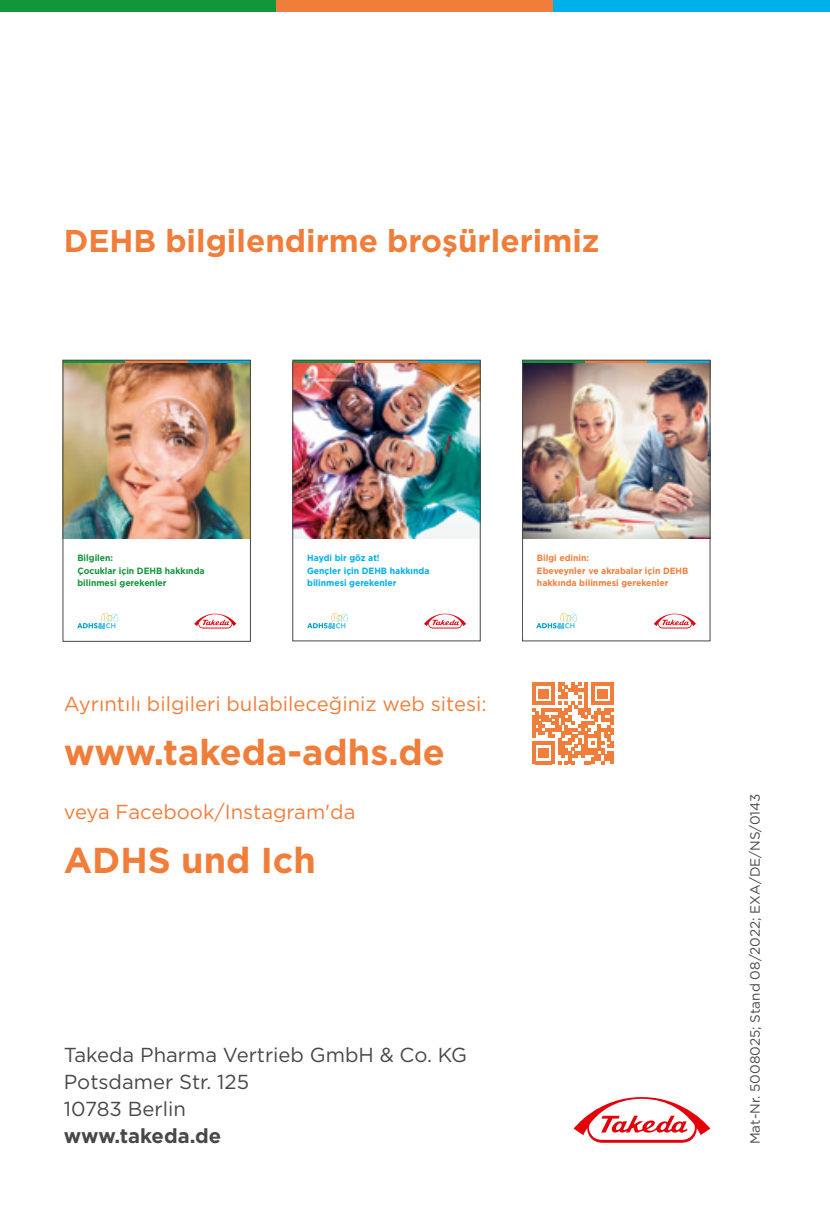
<style>
.page{position:relative;width:830px;height:1212px;background:#fff}
.page>*{position:absolute;margin:0;border:0;box-sizing:border-box;transform-origin:0 0}
.t1{font:700 36px "Gotham";color:#f07e3a}
.t2{font:700 31.5px "Gotham";color:#f07e3a}
.t3{font:20.25px "Gotham";color:#f07e3a}
.t4{font:20.25px/27px "Gotham";color:#484847}
.t5{font:700 20.25px "Gotham";color:#484847}
.t6{font:13.5px "Gotham";color:#484847}
.t7{font:700 9px/12.8px "Gotham";color:#f07e3a;scale:.95 1}
.t8{font:700 9px/12.8px "Gotham";color:#00b0eb;scale:.95 1}
.t9{font:700 9px/12.8px "Gotham";color:#12953b;scale:.95 1}
</style>
<div class="page">
<img style="left:294px;top:363px;width:184px;height:176px">
<svg style="left:424px;top:613px;width:42px;height:16px"></svg>
<hr style="left:292px;top:360px;width:63px;height:3px;background:#12953b">
<hr style="left:355px;top:360px;width:62px;height:3px;background:#f07e3a">
<hr style="left:417px;top:360px;width:63px;height:3px;background:#00b0eb">
<div style="left:292px;top:360px;width:188px;height:281px;border:1px solid #484847"></div>
<img style="left:524px;top:363px;width:184px;height:176px">
<svg style="left:654px;top:613px;width:42px;height:16px"></svg>
<hr style="left:522px;top:360px;width:62px;height:3px;background:#12953b">
<hr style="left:584px;top:360px;width:63px;height:3px;background:#f07e3a">
<hr style="left:647px;top:360px;width:62px;height:3px;background:#00b0eb">
<div style="left:522px;top:360px;width:188px;height:281px;border:1px solid #484847"></div>
<img style="left:65px;top:363px;width:184px;height:176px">
<svg style="left:194px;top:613px;width:43px;height:16px"></svg>
<hr style="left:63px;top:360px;width:62px;height:3px;background:#12953b">
<hr style="left:125px;top:360px;width:63px;height:3px;background:#f07e3a">
<hr style="left:188px;top:360px;width:62px;height:3px;background:#00b0eb">
<div style="left:63px;top:360px;width:188px;height:282px;border:1px solid #484847"></div>
<svg style="left:573px;top:1097px;width:138px;height:46px"></svg>
<svg style="left:532px;top:682px;width:81px;height:82px"></svg>
<svg style="left:307px;top:613px;width:41px;height:16px"></svg>
<div style="left:64px;top:601px;width:68px;height:36px;background:#fff"></div>
<svg style="left:77px;top:613px;width:41px;height:16px"></svg>
<div style="left:523px;top:601px;width:68px;height:36px;background:#fff"></div>
<svg style="left:536px;top:613px;width:41px;height:16px"></svg>
<div style="left:0;top:0;width:276px;height:11px;background:#12953b"></div>
<div style="left:276px;top:0;width:277px;height:11px;background:#f07e3a"></div>
<div style="left:553px;top:0;width:276px;height:11px;background:#00b0eb"></div>
<h2 class="t2" style="left:64px;top:220px;width:537px">DEHB bilgilendirme broşürlerimiz</h2>
<p class="t9" style="left:77px;top:551px;width:135px">Bilgilen:<br>Çocuklar için DEHB hakkında bilinmesi gerekenler</p>
<p class="t8" style="left:307px;top:551px;width:130px">Haydi bir göz at!<br>Gençler için DEHB hakkında bilinmesi gerekenler</p>
<p class="t7" style="left:536px;top:551px;width:161px">Bilgi edinin:<br>Ebeveynler ve akrabalar için DEHB hakkında bilinmesi gerekenler</p>
<h3 class="t3" style="left:64px;top:691px;width:424px">Ayrıntılı bilgileri bulabileceğiniz web sitesi:</h3>
<h1 class="t1" style="left:64px;top:728px;width:382px">www.takeda-adhs.de</h1>
<h3 class="t3" style="left:64px;top:799px;width:293px">veya Facebook/Instagram'da</h3>
<h1 class="t1" style="left:64px;top:836px;width:253px">ADHS und Ich</h1>
<h3 class="t4" style="left:64px;top:1041px;width:404px">Takeda Pharma Vertrieb GmbH &amp; Co. KG<br>Potsdamer Str. 125<br>10783 Berlin</h3>
<h3 class="t5" style="left:64px;top:1122px;width:159px">www.takeda.de</h3>
<h3 class="t6" style="left:746px;top:1144px;width:352px;rotate:-90deg">Mat-Nr. 5008025; Stand 08/2022; EXA/DE/NS/0143</h3>
</div>
